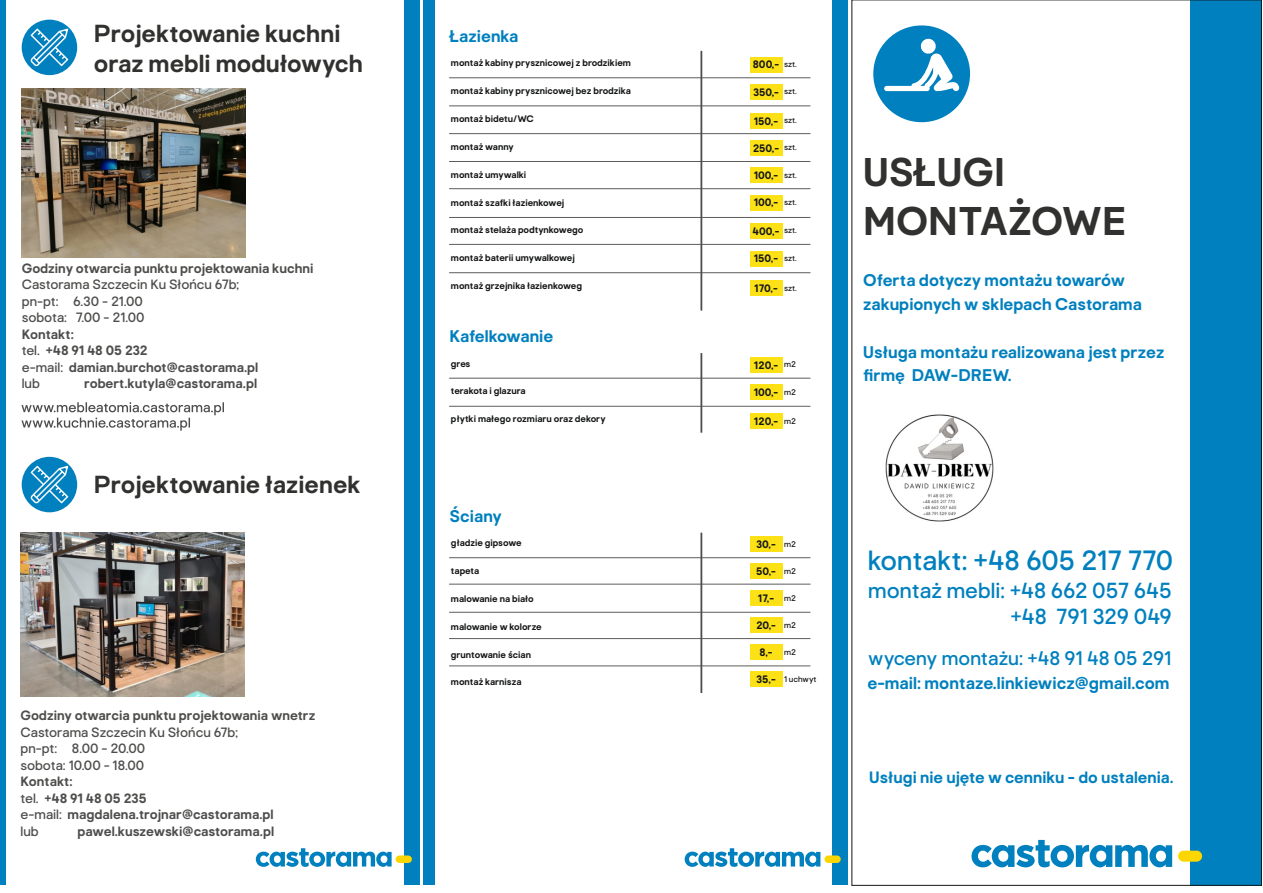
<style>
.page{position:relative;width:1263px;height:893px;background:#fff}
.page>*{position:absolute;margin:0;border:0;box-sizing:border-box;transform-origin:0 0}
.t1{font:700 40.05px/48.9px "Good Home";color:#313130}
.t2{font:27.75px "Good Home";color:#0080be}
.t3{font:700 24.6px/30.2px "Good Home";color:#313130}
.t4{font:21.75px "Good Home";color:#0080be}
.t5{font:19.65px "Good Home";color:#0080be}
.t6{font:700 17.1px "Good Home";color:#0080be}
.t7{font:700 16.95px/23.7px "Good Home";color:#0080be}
.t8{font:700 16.95px "Good Home";letter-spacing:-.02em;color:#0080be}
.t9{font:700 16.35px "Good Home";color:#0080be}
.t10{font:700 13.5px/16.5px "Good Home";color:#4e4e4d}
.t11{font:13.5px/16.5px "Good Home";color:#4e4e4d}
.t12{font:700 10.8px "Good Home";color:#151616}
.t13{font:700 9.45px "Good Home";color:#151616}
.t14{font:8.25px "Good Home";color:#151616}
.s1{font-weight:400}
</style>
<div class="page">
<svg style="left:449px;top:77px;width:362px;height:1px"></svg>
<svg style="left:449px;top:557px;width:362px;height:1px"></svg>
<svg style="left:449px;top:612px;width:362px;height:1px"></svg>
<svg style="left:449px;top:665px;width:362px;height:1px"></svg>
<svg style="left:449px;top:105px;width:362px;height:1px"></svg>
<svg style="left:449px;top:584px;width:362px;height:1px"></svg>
<svg style="left:449px;top:638px;width:362px;height:1px"></svg>
<svg style="left:449px;top:133px;width:362px;height:1px"></svg>
<svg style="left:449px;top:161px;width:362px;height:1px"></svg>
<svg style="left:449px;top:188px;width:362px;height:1px"></svg>
<svg style="left:449px;top:217px;width:362px;height:1px"></svg>
<svg style="left:449px;top:244px;width:362px;height:1px"></svg>
<svg style="left:449px;top:272px;width:362px;height:1px"></svg>
<div style="left:423px;top:0;width:11px;height:885px;background:#0080be"></div>
<hr style="left:700px;top:51px;width:2px;height:260px;background:#4e4e4d">
<svg style="left:449px;top:353px;width:362px;height:80px"></svg>
<hr style="left:700px;top:533px;width:2px;height:160px;background:#4e4e4d">
<div style="left:833px;top:0;width:15px;height:884px;background:#0080be"></div>
<svg style="left:21px;top:402px;width:203px;height:29px"></svg>
<div style="left:824px;top:855px;width:17px;height:8px;background:#fcd600;border-radius:4px"></div>
<svg style="left:685px;top:848px;width:135px;height:19px"></svg>
<div style="left:22px;top:457px;width:55px;height:55px;background:#0080be;border-radius:50%"></div>
<svg style="left:31px;top:466px;width:37px;height:37px"></svg>
<img style="left:22px;top:89px;width:224px;height:168px">
<div style="left:22px;top:20px;width:55px;height:55px;background:#0080be;border-radius:50%"></div>
<svg style="left:31px;top:29px;width:37px;height:37px"></svg>
<img style="left:885px;top:414px;width:109px;height:108px">
<div style="left:750px;top:57px;width:32px;height:15px;background:#fbe116"></div>
<div style="left:750px;top:357px;width:32px;height:16px;background:#fbe116"></div>
<div style="left:750px;top:536px;width:32px;height:15px;background:#fbe116"></div>
<div style="left:750px;top:84px;width:32px;height:16px;background:#fbe116"></div>
<div style="left:750px;top:385px;width:32px;height:15px;background:#fbe116"></div>
<div style="left:750px;top:563px;width:32px;height:15px;background:#fbe116"></div>
<div style="left:750px;top:113px;width:32px;height:15px;background:#fbe116"></div>
<div style="left:750px;top:414px;width:32px;height:15px;background:#fbe116"></div>
<div style="left:750px;top:590px;width:32px;height:15px;background:#fbe116"></div>
<div style="left:750px;top:617px;width:32px;height:15px;background:#fbe116"></div>
<div style="left:750px;top:644px;width:32px;height:15px;background:#fbe116"></div>
<div style="left:750px;top:671px;width:32px;height:15px;background:#fbe116"></div>
<div style="left:750px;top:223px;width:32px;height:15px;background:#fbe116"></div>
<div style="left:750px;top:195px;width:32px;height:15px;background:#fbe116"></div>
<div style="left:750px;top:251px;width:32px;height:15px;background:#fbe116"></div>
<div style="left:750px;top:281px;width:32px;height:15px;background:#fbe116"></div>
<div style="left:750px;top:140px;width:32px;height:15px;background:#fbe116"></div>
<div style="left:750px;top:168px;width:32px;height:15px;background:#fbe116"></div>
<div style="left:873px;top:25px;width:97px;height:97px;background:#0080be;border-radius:50%"></div>
<svg style="left:884px;top:38px;width:75px;height:53px"></svg>
<svg style="left:971px;top:840px;width:201px;height:27px"></svg>
<div style="left:1190px;top:0;width:71px;height:885px;background:#0080be"></div>
<div style="left:1178px;top:851px;width:24px;height:11px;background:#fcd600;border-radius:6px"></div>
<img style="left:21px;top:532px;width:223px;height:164px">
<div style="left:0;top:0;width:6px;height:885px;background:#0080be"></div>
<div style="left:404px;top:0;width:15px;height:884px;background:#0080be"></div>
<div style="left:396px;top:855px;width:16px;height:8px;background:#fcd600;border-radius:4px"></div>
<svg style="left:256px;top:848px;width:136px;height:19px"></svg>
<h3 class="t3" style="left:94px;top:19px;width:271px">Projektowanie kuchni oraz mebli modułowych</h3>
<h3 class="t10" style="left:22px;top:260px;width:293px">Godziny otwarcia punktu projektowania kuchni</h3>
<h3 class="t11" style="left:22px;top:277px;width:219px">Castorama Szczecin Ku Słońcu 67b; pn-pt: 6.30 - 21.00<br>sobota: 7.00 - 21.00</h3>
<h3 class="t10" style="left:22px;top:326px;width:238px">Kontakt:<br><span class="s1">tel.</span> +48 91 48 05 232<br><span class="s1">e-mail:</span> damian.burchot@castorama.pl <span class="s1">lub</span></h3>
<h3 class="t10" style="left:84px;top:376px;width:174px">robert.kutyla@castorama.pl</h3>
<h3 class="t3" style="left:94px;top:470px;width:269px">Projektowanie łazienek</h3>
<h3 class="t10" style="left:21px;top:708px;width:296px">Godziny otwarcia punktu projektowania wnetrz</h3>
<h3 class="t11" style="left:21px;top:724px;width:219px">Castorama Szczecin Ku Słońcu 67b; pn-pt: 8.00 - 20.00<br>sobota: 10.00 - 18.00</h3>
<h3 class="t10" style="left:21px;top:774px;width:255px">Kontakt:<br><span class="s1">tel.</span> +48 91 48 05 235<br><span class="s1">e-mail:</span> magdalena.trojnar@castorama.pl <span class="s1">lub</span></h3>
<h3 class="t10" style="left:78px;top:823px;width:198px">pawel.kuszewski@castorama.pl</h3>
<h3 class="t7" style="left:450px;top:25px;width:70px">Łazienka</h3>
<p class="t13" style="left:451px;top:57px;width:182px">montaż kabiny prysznicowej z brodzikiem</p>
<p class="t13" style="left:451px;top:85px;width:181px">montaż kabiny prysznicowej bez brodzika</p>
<p class="t13" style="left:451px;top:113px;width:85px">montaż bidetu/WC</p>
<p class="t13" style="left:451px;top:141px;width:65px">montaż wanny</p>
<p class="t13" style="left:451px;top:169px;width:77px">montaż umywalki</p>
<p class="t13" style="left:451px;top:197px;width:115px">montaż szafki łazienkowej</p>
<p class="t13" style="left:451px;top:225px;width:134px">montaż stelaża podtynkowego</p>
<p class="t13" style="left:451px;top:252px;width:126px">montaż baterii umywalkowej</p>
<p class="t13" style="left:451px;top:280px;width:133px">montaż grzejnika łazienkoweg</p>
<h3 class="t8" style="left:450px;top:327px;width:105px">Kafelkowanie</h3>
<p class="t13" style="left:451px;top:358px;width:21px">gres</p>
<p class="t13" style="left:451px;top:386px;width:76px">terakota i glazura</p>
<p class="t13" style="left:451px;top:413px;width:156px">płytki małego rozmiaru oraz dekory</p>
<h3 class="t7" style="left:450px;top:505px;width:54px">Ściany</h3>
<p class="t13" style="left:451px;top:537px;width:72px">gładzie gipsowe</p>
<p class="t13" style="left:451px;top:565px;width:30px">tapeta</p>
<p class="t13" style="left:451px;top:593px;width:84px">malowanie na biało</p>
<p class="t13" style="left:451px;top:621px;width:92px">malowanie w kolorze</p>
<p class="t13" style="left:451px;top:649px;width:82px">gruntowanie ścian</p>
<p class="t13" style="left:451px;top:677px;width:72px">montaż karnisza</p>
<p class="t12" style="left:753px;top:58px;width:28px">800,-</p>
<p class="t14" style="left:784px;top:59px;width:14px">szt.</p>
<p class="t12" style="left:753px;top:86px;width:27px">350,-</p>
<p class="t14" style="left:784px;top:87px;width:14px">szt.</p>
<p class="t12" style="left:754px;top:114px;width:26px">150,-</p>
<p class="t14" style="left:784px;top:115px;width:14px">szt.</p>
<p class="t12" style="left:753px;top:141px;width:28px">250,-</p>
<p class="t12" style="left:754px;top:169px;width:26px">100,-</p>
<p class="t14" style="left:784px;top:143px;width:14px">szt.</p>
<p class="t14" style="left:784px;top:170px;width:14px">szt.</p>
<p class="t12" style="left:754px;top:196px;width:26px">100,-</p>
<p class="t14" style="left:784px;top:197px;width:14px">szt.</p>
<p class="t12" style="left:753px;top:225px;width:28px">400,-</p>
<p class="t14" style="left:784px;top:226px;width:14px">szt.</p>
<p class="t12" style="left:754px;top:252px;width:26px">150,-</p>
<p class="t12" style="left:754px;top:282px;width:25px">170,-</p>
<p class="t14" style="left:784px;top:253px;width:14px">szt.</p>
<p class="t14" style="left:784px;top:283px;width:14px">szt.</p>
<p class="t12" style="left:754px;top:359px;width:26px">120,-</p>
<p class="t14" style="left:784px;top:360px;width:13px">m2</p>
<p class="t12" style="left:754px;top:386px;width:26px">100,-</p>
<p class="t14" style="left:784px;top:387px;width:13px">m2</p>
<p class="t12" style="left:754px;top:415px;width:26px">120,-</p>
<p class="t14" style="left:784px;top:416px;width:13px">m2</p>
<p class="t12" style="left:756px;top:537px;width:21px">30,-</p>
<p class="t14" style="left:784px;top:539px;width:13px">m2</p>
<p class="t12" style="left:756px;top:564px;width:21px">50,-</p>
<p class="t14" style="left:784px;top:566px;width:13px">m2</p>
<p class="t12" style="left:758px;top:591px;width:18px">17,-</p>
<p class="t12" style="left:756px;top:618px;width:22px">20,-</p>
<p class="t12" style="left:759px;top:645px;width:15px">8,-</p>
<p class="t12" style="left:756px;top:672px;width:21px">35,-</p>
<p class="t14" style="left:784px;top:593px;width:13px">m2</p>
<p class="t14" style="left:784px;top:620px;width:13px">m2</p>
<p class="t14" style="left:784px;top:647px;width:13px">m2</p>
<p class="t14" style="left:784px;top:674px;width:34px">1 uchwyt</p>
<h1 class="t1" style="left:863px;top:149px;width:265px">USŁUGI<br>MONTAŻOWE</h1>
<h3 class="t7" style="left:863px;top:269px;width:280px">Oferta dotyczy montażu towarów zakupionych w sklepach Castorama</h3>
<h3 class="t7" style="left:863px;top:340px;width:303px">Usługa montażu realizowana jest przez firmę DAW-DREW.</h3>
<h2 class="t2" style="left:868px;top:544px;width:307px">kontakt: +48 605 217 770</h2>
<h3 class="t4" style="left:868px;top:578px;width:305px">montaż mebli: +48 662 057 645</h3>
<h3 class="t4" style="left:1010px;top:604px;width:163px">+48 791 329 049</h3>
<h3 class="t5" style="left:868px;top:647px;width:305px">wyceny montażu: +48 91 48 05 291</h3>
<h3 class="t6" style="left:867px;top:673px;width:304px">e-mail: montaze.linkiewicz@gmail.com</h3>
<h3 class="t9" style="left:869px;top:767px;width:306px">Usługi nie ujęte w cenniku - do ustalenia.</h3>
</div>
